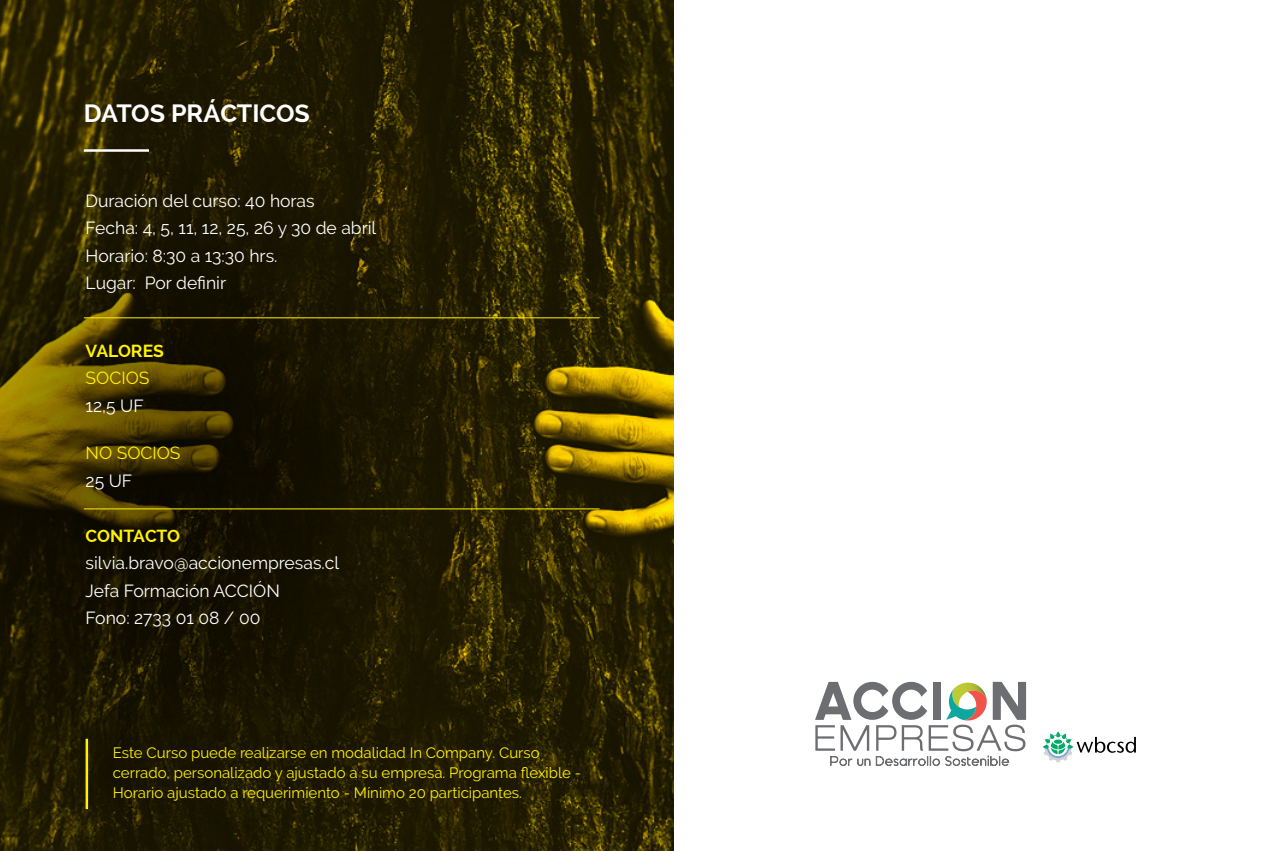
<style>
.page{position:relative;width:1276px;height:851px;background:#fff}
.page>*{position:absolute;margin:0;border:0;box-sizing:border-box;transform-origin:0 0}
.t1{font:700 25px "Raleway";letter-spacing:-.005em;color:#fff}
.t2{font:17.5px/27.5px "Raleway";color:#fff}
.t3{font:700 17.5px "Raleway";letter-spacing:-.005em;color:#fff200}
.t4{font:17.5px "Raleway";color:#fff200}
.t5{font:15px/20px "Raleway";color:#fff200}
</style>
<div class="page">
<img style="left:0;top:0;width:673px;height:850px">
<hr style="left:84px;top:149px;width:65px;height:3px;background:#fff">
<hr style="left:84px;top:317px;width:515px;height:1px;background:#fff200">
<hr style="left:84px;top:508px;width:515px;height:1px;background:#fff200">
<hr style="left:86px;top:738px;width:2px;height:71px;background:#fff200">
<svg style="left:1042px;top:731px;width:94px;height:31px"></svg>
<svg style="left:815px;top:681px;width:211px;height:85px"></svg>
<h1 class="t1" style="left:84px;top:98px;width:228px">DATOS PRÁCTICOS</h1>
<p class="t2" style="left:86px;top:187px;width:292px">Duración del curso: 40 horas<br>Fecha: 4, 5, 11, 12, 25, 26 y 30 de abril<br>Horario: 8:30 a 13:30 hrs.<br>Lugar: Por definir</p>
<p class="t3" style="left:86px;top:340px;width:80px">VALORES</p>
<p class="t4" style="left:86px;top:368px;width:65px">SOCIOS</p>
<p class="t2" style="left:86px;top:392px;width:60px">12,5 UF</p>
<p class="t4" style="left:86px;top:443px;width:96px">NO SOCIOS</p>
<p class="t2" style="left:86px;top:467px;width:48px">25 UF</p>
<p class="t3" style="left:86px;top:525px;width:96px">CONTACTO</p>
<p class="t2" style="left:86px;top:549px;width:255px">silvia.bravo@accionempresas.cl<br>Jefa Formación ACCIÓN<br>Fono: 2733 01 08 / 00</p>
<p class="t5" style="left:113px;top:742px;width:470px">Este Curso puede realizarse en modalidad In Company. Curso cerrado, personalizado y ajustado a su empresa. Programa flexible -<br>Horario ajustado a requerimiento - Mínimo 20 participantes.</p>
</div>
